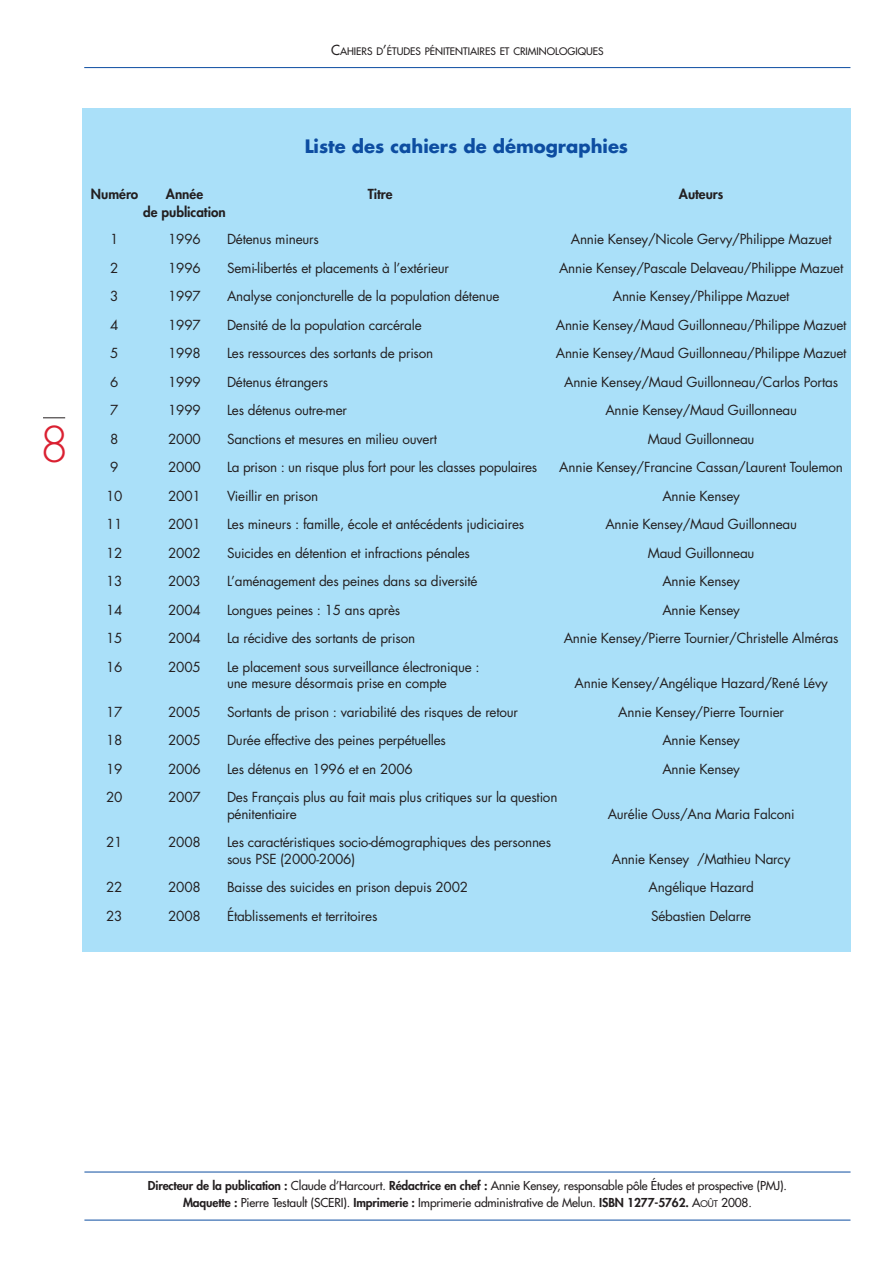
<style>
.page{position:relative;width:893px;height:1263px;background:#fff}
.page>*{position:absolute;margin:0;border:0;box-sizing:border-box;transform-origin:0 0}
.t1{font:300 48px "Futura";color:#da2031}
.t2{font:700 18px "Futura";color:#0d4da1}
.t3{font:13.5px/16.5px "Futura";letter-spacing:-.015em;color:#231f20}
.t4{font:800 13.5px "Futura";color:#231f20}
.t5{font:12px/16.5px "Futura";letter-spacing:-.01em;color:#231f20;text-align:center}
.t6{font:10.2px "Futura";color:#231f20}
.s1{font-size:13.5px}
.s2{font-weight:800}
.s3{font-size:9px}
</style>
<div class="page">
<hr style="left:84px;top:1172px;width:766px;height:1px;background:#0d4da1">
<hr style="left:84px;top:1220px;width:766px;height:1px;background:#0d4da1">
<div style="left:82px;top:108px;width:768px;height:843px;background:#aae0f9"></div>
<hr style="left:84px;top:67px;width:766px;height:1px;background:#0d4da1">
<svg style="left:43px;top:417px;width:22px;height:1px"></svg>
<p class="t6" style="left:331px;top:46px;width:274px"><span class="s1">C</span>AHIERS D<span class="s1">’</span>ÉTUDES PÉNITENTIAIRES ET CRIMINOLOGIQUES</p>
<h1 class="t1" style="left:40px;top:422px;width:31px">8</h1>
<h2 class="t2" style="left:305px;top:138px;width:325px">Liste des cahiers de démographies</h2>
<p class="t4" style="left:91px;top:188px;width:49px">Numéro</p>
<p class="t4" style="left:166px;top:188px;width:39px">Année</p>
<p class="t4" style="left:368px;top:188px;width:26px">Titre</p>
<p class="t4" style="left:679px;top:188px;width:46px">Auteurs</p>
<p class="t4" style="left:143px;top:206px;width:84px">de publication</p>
<p class="t3" style="left:110px;top:232px;width:10px">1</p>
<p class="t3" style="left:168px;top:232px;width:34px">1996</p>
<p class="t3" style="left:227px;top:232px;width:93px">Détenus mineurs</p>
<p class="t3" style="left:571px;top:232px;width:262px">Annie Kensey/Nicole Gervy/Philippe Mazuet</p>
<p class="t3" style="left:110px;top:261px;width:10px">2</p>
<p class="t3" style="left:168px;top:261px;width:34px">1996</p>
<p class="t3" style="left:227px;top:261px;width:223px">Semi-libertés et placements à l’extérieur</p>
<p class="t3" style="left:559px;top:261px;width:286px">Annie Kensey/Pascale Delaveau/Philippe Mazuet</p>
<p class="t3" style="left:110px;top:289px;width:10px">3</p>
<p class="t3" style="left:168px;top:289px;width:34px">1997</p>
<p class="t3" style="left:227px;top:289px;width:274px">Analyse conjoncturelle de la population détenue</p>
<p class="t3" style="left:613px;top:289px;width:178px">Annie Kensey/Philippe Mazuet</p>
<p class="t3" style="left:110px;top:318px;width:10px">4</p>
<p class="t3" style="left:168px;top:318px;width:34px">1997</p>
<p class="t3" style="left:227px;top:318px;width:196px">Densité de la population carcérale</p>
<p class="t3" style="left:556px;top:318px;width:292px">Annie Kensey/Maud Guillonneau/Philippe Mazuet</p>
<p class="t3" style="left:110px;top:346px;width:10px">5</p>
<p class="t3" style="left:168px;top:346px;width:34px">1998</p>
<p class="t3" style="left:227px;top:346px;width:208px">Les ressources des sortants de prison</p>
<p class="t3" style="left:556px;top:346px;width:292px">Annie Kensey/Maud Guillonneau/Philippe Mazuet</p>
<p class="t3" style="left:110px;top:375px;width:10px">6</p>
<p class="t3" style="left:168px;top:375px;width:34px">1999</p>
<p class="t3" style="left:227px;top:375px;width:103px">Détenus étrangers</p>
<p class="t3" style="left:564px;top:375px;width:276px">Annie Kensey/Maud Guillonneau/Carlos Portas</p>
<p class="t3" style="left:110px;top:403px;width:10px">7</p>
<p class="t3" style="left:168px;top:403px;width:34px">1999</p>
<p class="t3" style="left:227px;top:403px;width:121px">Les détenus outre-mer</p>
<p class="t3" style="left:605px;top:403px;width:193px">Annie Kensey/Maud Guillonneau</p>
<p class="t3" style="left:110px;top:432px;width:10px">8</p>
<p class="t3" style="left:168px;top:432px;width:34px">2000</p>
<p class="t3" style="left:227px;top:432px;width:212px">Sanctions et mesures en milieu ouvert</p>
<p class="t3" style="left:648px;top:432px;width:108px">Maud Guillonneau</p>
<p class="t3" style="left:110px;top:460px;width:10px">9</p>
<p class="t3" style="left:168px;top:460px;width:34px">2000</p>
<p class="t3" style="left:227px;top:460px;width:312px">La prison : un risque plus fort pour les classes populaires</p>
<p class="t3" style="left:559px;top:460px;width:285px">Annie Kensey/Francine Cassan/Laurent Toulemon</p>
<p class="t3" style="left:106px;top:489px;width:18px">10</p>
<p class="t3" style="left:168px;top:489px;width:34px">2001</p>
<p class="t3" style="left:227px;top:489px;width:93px">Vieillir en prison</p>
<p class="t3" style="left:662px;top:489px;width:79px">Annie Kensey</p>
<p class="t3" style="left:106px;top:517px;width:18px">11</p>
<p class="t3" style="left:168px;top:517px;width:34px">2001</p>
<p class="t3" style="left:227px;top:517px;width:299px">Les mineurs : famille, école et antécédents judiciaires</p>
<p class="t3" style="left:605px;top:517px;width:193px">Annie Kensey/Maud Guillonneau</p>
<p class="t3" style="left:106px;top:546px;width:18px">12</p>
<p class="t3" style="left:168px;top:546px;width:34px">2002</p>
<p class="t3" style="left:227px;top:546px;width:244px">Suicides en détention et infractions pénales</p>
<p class="t3" style="left:648px;top:546px;width:108px">Maud Guillonneau</p>
<p class="t3" style="left:106px;top:574px;width:18px">13</p>
<p class="t3" style="left:168px;top:574px;width:34px">2003</p>
<p class="t3" style="left:227px;top:574px;width:252px">L’aménagement des peines dans sa diversité</p>
<p class="t3" style="left:662px;top:574px;width:79px">Annie Kensey</p>
<p class="t3" style="left:106px;top:603px;width:18px">14</p>
<p class="t3" style="left:168px;top:603px;width:34px">2004</p>
<p class="t3" style="left:227px;top:603px;width:175px">Longues peines : 15 ans après</p>
<p class="t3" style="left:662px;top:603px;width:79px">Annie Kensey</p>
<p class="t3" style="left:106px;top:631px;width:18px">15</p>
<p class="t3" style="left:168px;top:631px;width:34px">2004</p>
<p class="t3" style="left:227px;top:631px;width:190px">La récidive des sortants de prison</p>
<p class="t3" style="left:564px;top:631px;width:276px">Annie Kensey/Pierre Tournier/Christelle Alméras</p>
<p class="t3" style="left:106px;top:660px;width:18px">16</p>
<p class="t3" style="left:168px;top:660px;width:34px">2005</p>
<p class="t3" style="left:227px;top:660px;width:254px">Le placement sous surveillance électronique : une mesure désormais prise en compte</p>
<p class="t3" style="left:574px;top:676px;width:255px">Annie Kensey/Angélique Hazard/René Lévy</p>
<p class="t3" style="left:106px;top:705px;width:18px">17</p>
<p class="t3" style="left:168px;top:705px;width:34px">2005</p>
<p class="t3" style="left:227px;top:705px;width:293px">Sortants de prison : variabilité des risques de retour</p>
<p class="t3" style="left:618px;top:705px;width:167px">Annie Kensey/Pierre Tournier</p>
<p class="t3" style="left:106px;top:733px;width:18px">18</p>
<p class="t3" style="left:168px;top:733px;width:34px">2005</p>
<p class="t3" style="left:227px;top:733px;width:220px">Durée effective des peines perpétuelles</p>
<p class="t3" style="left:662px;top:733px;width:79px">Annie Kensey</p>
<p class="t3" style="left:106px;top:762px;width:18px">19</p>
<p class="t3" style="left:168px;top:762px;width:34px">2006</p>
<p class="t3" style="left:227px;top:762px;width:187px">Les détenus en 1996 et en 2006</p>
<p class="t3" style="left:662px;top:762px;width:79px">Annie Kensey</p>
<p class="t3" style="left:106px;top:790px;width:18px">20</p>
<p class="t3" style="left:168px;top:790px;width:34px">2007</p>
<p class="t3" style="left:227px;top:790px;width:332px">Des Français plus au fait mais plus critiques sur la question pénitentiaire</p>
<p class="t3" style="left:608px;top:807px;width:188px">Aurélie Ouss/Ana Maria Falconi</p>
<p class="t3" style="left:106px;top:835px;width:18px">21</p>
<p class="t3" style="left:168px;top:835px;width:34px">2008</p>
<p class="t3" style="left:227px;top:835px;width:326px">Les caractéristiques socio-démographiques des personnes sous PSE (2000-2006)</p>
<p class="t3" style="left:612px;top:852px;width:180px">Annie Kensey /Mathieu Narcy</p>
<p class="t3" style="left:106px;top:880px;width:18px">22</p>
<p class="t3" style="left:168px;top:880px;width:34px">2008</p>
<p class="t3" style="left:227px;top:880px;width:243px">Baisse des suicides en prison depuis 2002</p>
<p class="t3" style="left:648px;top:880px;width:107px">Angélique Hazard</p>
<p class="t3" style="left:106px;top:909px;width:18px">23</p>
<p class="t3" style="left:168px;top:909px;width:34px">2008</p>
<p class="t3" style="left:227px;top:909px;width:152px">Établissements et territoires</p>
<p class="t3" style="left:651px;top:909px;width:102px">Sébastien Delarre</p>
<p class="t5" style="left:148px;top:1178px;width:641px"><span class="s2">Directeur de la publication :</span> Claude d’Harcourt. <span class="s2">Rédactrice en chef :</span> Annie Kensey, responsable pôle Études et prospective (PMJ).<br><span class="s2">Maquette :</span> Pierre Testault (SCERI). <span class="s2">Imprimerie :</span> Imprimerie administrative de Melun. <span class="s2">ISBN 1277-5762.</span> A<span class="s3">OÛT</span> 2008.</p>
</div>
